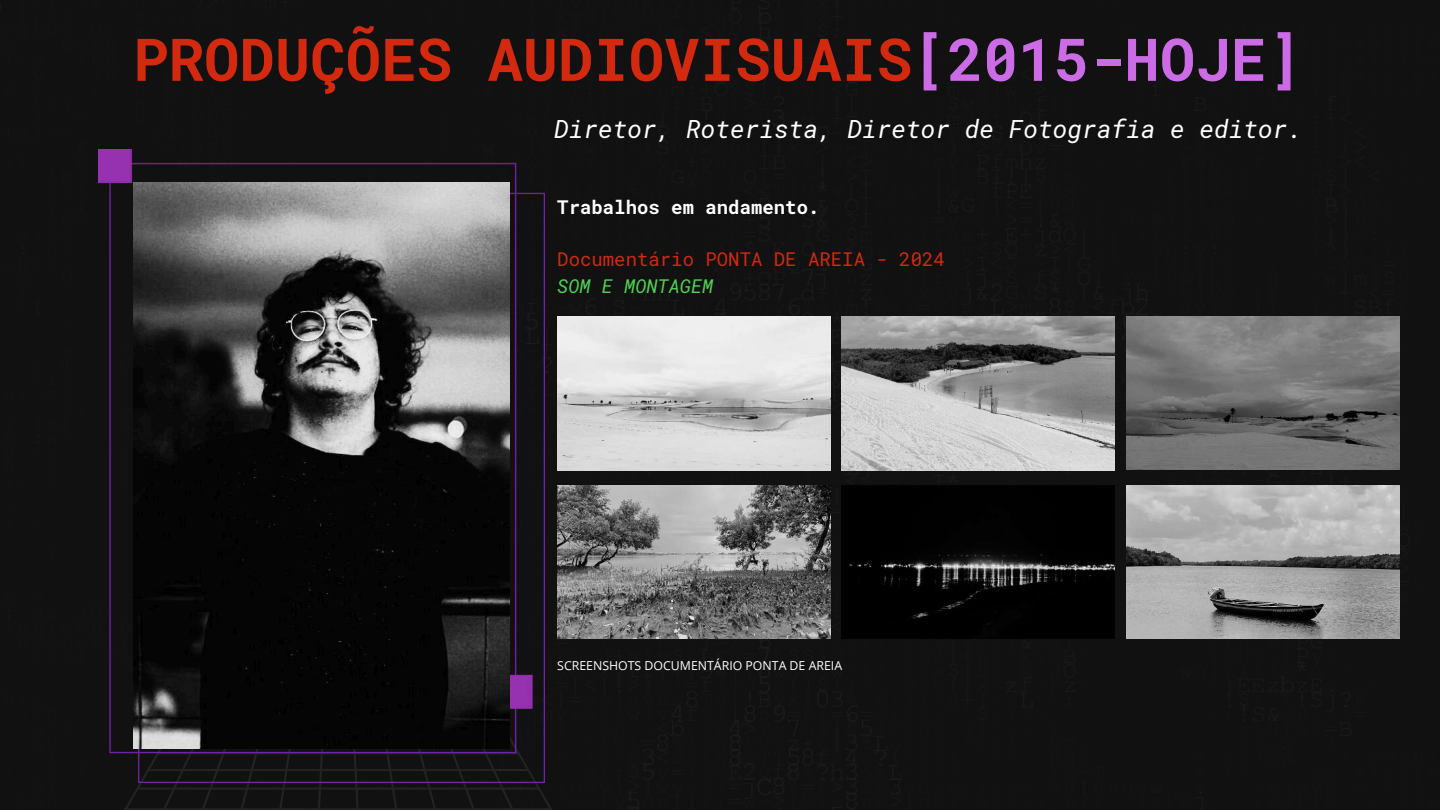
<style>
.page{position:relative;width:1440px;height:810px;background:#111}
.page>*{position:absolute;margin:0;border:0;box-sizing:border-box;transform-origin:0 0}
.t1{font:700 59px "Roboto Mono";color:#d3290f}
.t2{font:italic 25px "Roboto Mono";color:#fff}
.t3{font:19px "Roboto Mono";color:#d3290f}
.t4{font:700 19px "Roboto Mono";color:#fff}
.t5{font:italic 19px "Roboto Mono";color:#52d053}
.t6{font:12.3px "Open Sans";color:#fff}
.s1{color:#cb6ce6}
</style>
<div class="page">
<svg style="left:57px;top:700px;width:562px;height:110px;background:#141315"></svg>
<img style="left:98px;top:149px;width:447px;height:633px">
<img style="left:133px;top:183px;width:377px;height:565px">
<img style="left:557px;top:316px;width:273px;height:154px">
<img style="left:841px;top:316px;width:273px;height:154px">
<img style="left:1127px;top:316px;width:273px;height:154px">
<img style="left:841px;top:485px;width:273px;height:154px">
<img style="left:557px;top:485px;width:273px;height:154px">
<img style="left:1127px;top:485px;width:273px;height:154px">
<h1 class="t1" style="left:133px;top:19px;width:1170px">PRODUÇÕES AUDIOVISUAIS<span class="s1">[2015-HOJE]</span></h1>
<p class="t2" style="left:554px;top:112px;width:750px">Diretor, Roterista, Diretor de Fotografia e editor.</p>
<p class="t4" style="left:557px;top:194px;width:264px">Trabalhos em andamento.</p>
<p class="t3" style="left:557px;top:247px;width:389px">Documentário PONTA DE AREIA - 2024</p>
<p class="t5" style="left:557px;top:273px;width:158px">SOM E MONTAGEM</p>
<p class="t6" style="left:557px;top:657px;width:286px">SCREENSHOTS DOCUMENTÁRIO PONTA DE AREIA</p>
</div>
